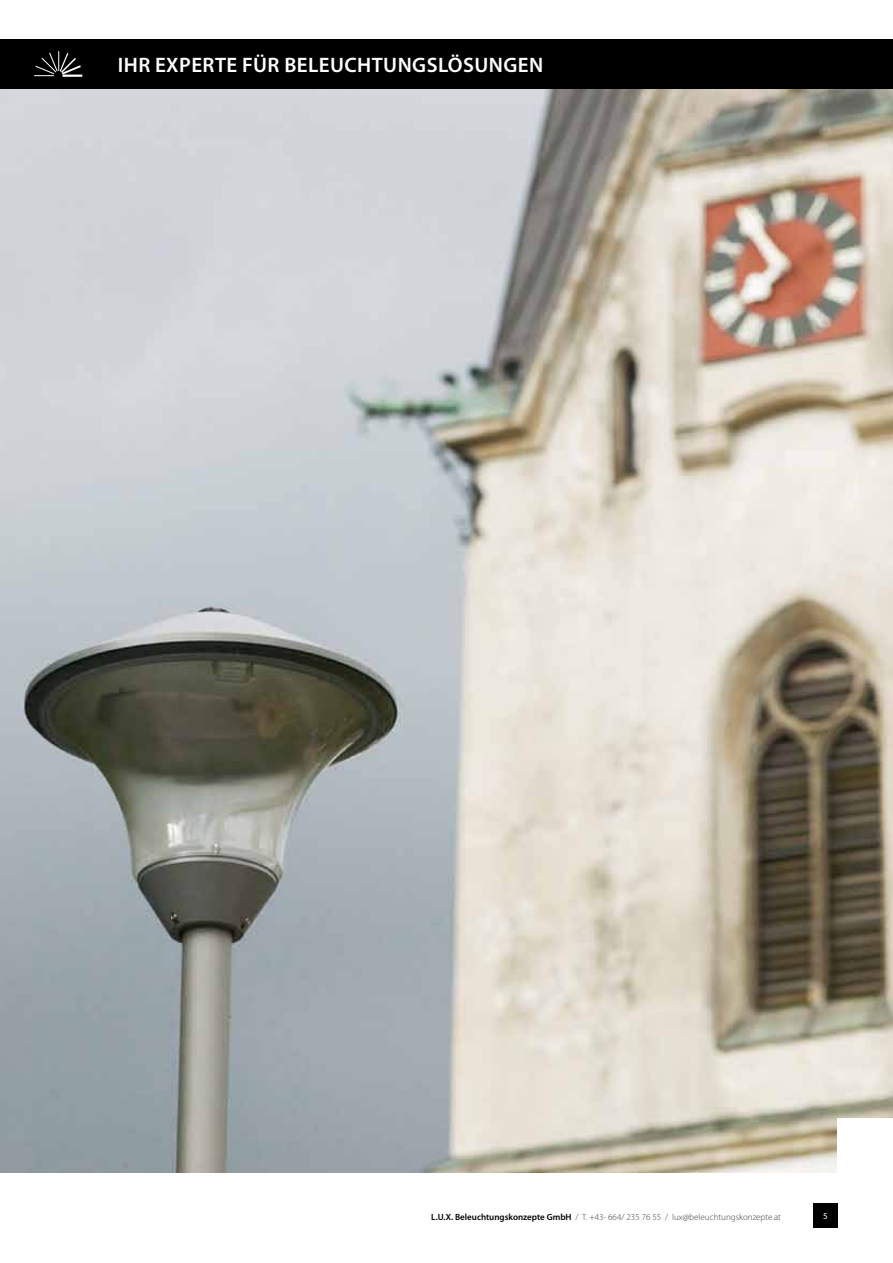
<style>
.page{position:relative;width:893px;height:1263px;background:#fff}
.page>*{position:absolute;margin:0;border:0;box-sizing:border-box;transform-origin:0 0}
.t1{font:600 21px "Myriad Pro";letter-spacing:.02em;color:#fff}
.t2{font:300 9px "Myriad Pro";color:#3e3d40}
.t3{font:9px "Myriad";color:#fff}
.s1{font-weight:600;color:#000}
</style>
<div class="page">
<div style="left:813px;top:1204px;width:25px;height:24px;background:#000"></div>
<div style="left:0;top:39px;width:893px;height:51px;background:#000"></div>
<img style="left:0;top:89px;width:893px;height:1083px">
<div style="left:838px;top:1118px;width:55px;height:56px;background:#fff"></div>
<svg style="left:34px;top:51px;width:49px;height:26px"></svg>
<h1 class="t1" style="left:118px;top:53px;width:427px">IHR EXPERTE FÜR BELEUCHTUNGSLÖSUNGEN</h1>
<p class="t2" style="left:431px;top:1212px;width:351px"><span class="s1">L.U.X. BELEUCHTUNGSKONZEPTE GMBH</span> / T. +43- 664/ 235 76 55 / lux@beleuchtungskonzepte.at</p>
<p class="t3" style="left:823px;top:1212px;width:6px">5</p>
</div>
